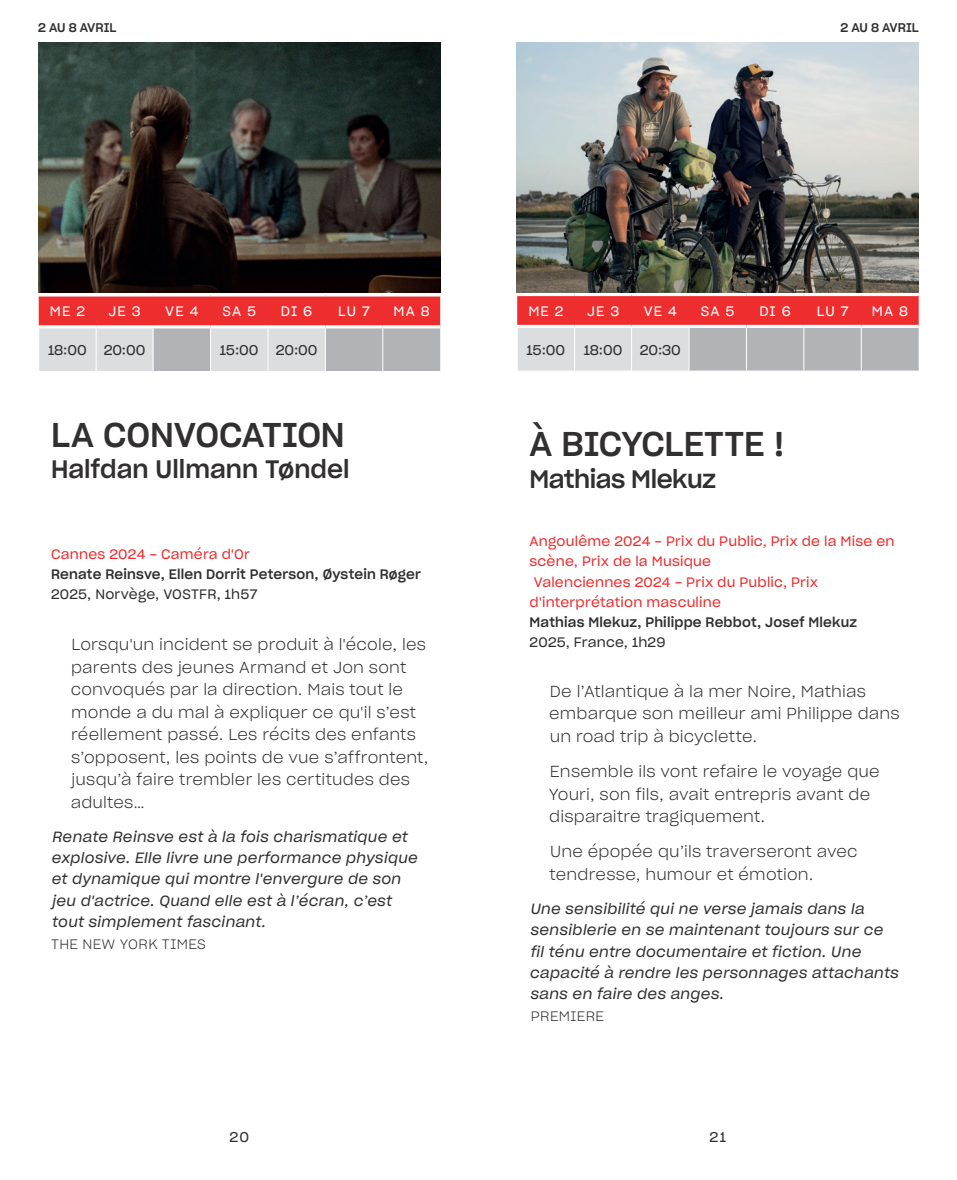
<style>
.page{position:relative;width:957px;height:1180px;background:#fff}
.page>*{position:absolute;margin:0;border:0;box-sizing:border-box;transform-origin:0 0}
._3_-_Titre{font:33.75px "Sharp Grotesk Medium 20";letter-spacing:-.005em;color:#312f30}
._3_-_Titre-2{font:24.75px "Sharp Grotesk Medium 20";color:#312f30}
._3_-_Titre-3{font:24.75px "Sharp Grotesk Medium 20";letter-spacing:-.02em;color:#312f30}
._8_-_Texte{font:15.75px/22.5px "Sharp Grotesk Light 20";letter-spacing:.01em;color:#312f30}
._8_-_Texte-2{font:14.62px/21.4px "Sharp Grotesk Book Italic 20";letter-spacing:.025em;color:#312f30}
.CAL_-_Heure{font:13.95px "Sharp Grotesk Book 20";letter-spacing:-.005em;color:#312f30}
._7_-_Fiche_techn{font:13.5px/20.2px "Sharp Grotesk Book 20";letter-spacing:.015em;color:#ee2d2e}
._7_-_Fiche_techn-2{font:13.5px "Sharp Grotesk Medium 20";letter-spacing:.015em;color:#312f30}
.CAL_-_Semaine___Jour{font:13.5px "Sharp Grotesk Book 20";letter-spacing:.085em;color:#fff}
._7_-_Fiche_techn-3{font:13.5px "Sharp Grotesk Book 20";letter-spacing:.015em;color:#312f30}
._8_-_Texte-3{font:13.5px "Sharp Grotesk Light 20";letter-spacing:.025em;color:#312f30}
._7_-_Fiche_techn-4{font:12.38px "Sharp Grotesk Medium 20";letter-spacing:-.015em;color:#312f30}
</style>
<div class="page">
<img style="left:38px;top:43px;width:402px;height:250px">
<svg style="left:39px;top:297px;width:401px;height:74px;background:#d88c8e"></svg>
<hr style="left:38px;top:325px;width:58px;height:3px;background:#fff">
<hr style="left:96px;top:325px;width:57px;height:3px;background:#fff">
<hr style="left:153px;top:325px;width:57px;height:3px;background:#fff">
<hr style="left:210px;top:325px;width:58px;height:3px;background:#fff">
<hr style="left:268px;top:325px;width:57px;height:3px;background:#fff">
<hr style="left:325px;top:325px;width:58px;height:3px;background:#fff">
<hr style="left:383px;top:325px;width:57px;height:3px;background:#fff">
<hr style="left:96px;top:328px;width:1px;height:43px;background:#fff">
<hr style="left:153px;top:328px;width:1px;height:43px;background:#fff">
<hr style="left:210px;top:328px;width:1px;height:43px;background:#fff">
<hr style="left:267px;top:328px;width:1px;height:43px;background:#fff">
<hr style="left:325px;top:328px;width:1px;height:43px;background:#fff">
<hr style="left:382px;top:328px;width:1px;height:43px;background:#fff">
<svg style="left:39px;top:296px;width:57px;height:1px"></svg>
<svg style="left:96px;top:295px;width:57px;height:2px"></svg>
<svg style="left:153px;top:295px;width:57px;height:2px"></svg>
<svg style="left:210px;top:295px;width:58px;height:2px"></svg>
<svg style="left:268px;top:296px;width:57px;height:1px"></svg>
<svg style="left:325px;top:295px;width:58px;height:2px"></svg>
<svg style="left:383px;top:296px;width:57px;height:1px"></svg>
<img style="left:517px;top:43px;width:401px;height:250px">
<svg style="left:517px;top:296px;width:401px;height:75px;background:#d5888a"></svg>
<hr style="left:517px;top:325px;width:57px;height:3px;background:#fff">
<hr style="left:574px;top:325px;width:57px;height:3px;background:#fff">
<hr style="left:631px;top:325px;width:58px;height:3px;background:#fff">
<hr style="left:689px;top:325px;width:57px;height:3px;background:#fff">
<hr style="left:746px;top:325px;width:58px;height:3px;background:#fff">
<hr style="left:804px;top:325px;width:57px;height:3px;background:#fff">
<hr style="left:861px;top:325px;width:57px;height:3px;background:#fff">
<hr style="left:574px;top:328px;width:1px;height:43px;background:#fff">
<hr style="left:631px;top:328px;width:1px;height:43px;background:#fff">
<hr style="left:688px;top:328px;width:1px;height:43px;background:#fff">
<hr style="left:517px;top:328px;width:1px;height:43px;background:#fff">
<hr style="left:746px;top:328px;width:1px;height:43px;background:#fff">
<hr style="left:803px;top:328px;width:1px;height:43px;background:#fff">
<hr style="left:861px;top:328px;width:1px;height:43px;background:#fff">
<p class="_7_-_Fiche_techn-4" style="left:38px;top:17px;width:80px">2 AU 8 AVRIL</p>
<p class="_7_-_Fiche_techn-4" style="left:840px;top:17px;width:80px">2 AU 8 AVRIL</p>
<p class="CAL_-_Semaine___Jour" style="left:50px;top:301px;width:37px">ME 2</p>
<p class="CAL_-_Semaine___Jour" style="left:108px;top:301px;width:34px">JE 3</p>
<p class="CAL_-_Semaine___Jour" style="left:165px;top:301px;width:35px">VE 4</p>
<p class="CAL_-_Semaine___Jour" style="left:222px;top:301px;width:35px">SA 5</p>
<p class="CAL_-_Semaine___Jour" style="left:281px;top:301px;width:33px">DI 6</p>
<p class="CAL_-_Semaine___Jour" style="left:338px;top:301px;width:33px">LU 7</p>
<p class="CAL_-_Semaine___Jour" style="left:393px;top:301px;width:38px">MA 8</p>
<p class="CAL_-_Heure" style="left:48px;top:339px;width:40px">18:00</p>
<p class="CAL_-_Heure" style="left:104px;top:339px;width:43px">20:00</p>
<p class="CAL_-_Heure" style="left:220px;top:339px;width:40px">15:00</p>
<p class="CAL_-_Heure" style="left:276px;top:339px;width:43px">20:00</p>
<p class="_3_-_Titre" style="left:51px;top:406px;width:295px">LA CONVOCATION</p>
<p class="_3_-_Titre-2" style="left:51px;top:449px;width:300px">Halfdan Ullmann Tøndel</p>
<p class="_7_-_Fiche_techn" style="left:51px;top:543px;width:200px">Cannes 2024 - Caméra d'Or</p>
<p class="_7_-_Fiche_techn-2" style="left:51px;top:563px;width:371px">Renate Reinsve, Ellen Dorrit Peterson, Øystein Røger</p>
<p class="_7_-_Fiche_techn-3" style="left:51px;top:583px;width:208px">2025, Norvège, VOSTFR, 1h57</p>
<p class="_8_-_Texte" style="left:71px;top:632px;width:359px">Lorsqu'un incident se produit à l'école, les parents des jeunes Armand et Jon sont convoqués par la direction. Mais tout le monde a du mal à expliquer ce qu'il s’est réellement passé. Les récits des enfants s’opposent, les points de vue s’affrontent, jusqu’à faire trembler les certitudes des adultes…</p>
<p class="_8_-_Texte-2" style="left:52px;top:825px;width:368px">Renate Reinsve est à la fois charismatique et explosive. Elle livre une performance physique et dynamique qui montre l'envergure de son jeu d'actrice. Quand elle est à l’écran, c’est tout simplement fascinant.</p>
<p class="_8_-_Texte-3" style="left:51px;top:933px;width:156px">THE NEW YORK TIMES</p>
<p class="CAL_-_Semaine___Jour" style="left:528px;top:300px;width:37px">ME 2</p>
<p class="CAL_-_Semaine___Jour" style="left:587px;top:300px;width:34px">JE 3</p>
<p class="CAL_-_Semaine___Jour" style="left:644px;top:300px;width:35px">VE 4</p>
<p class="CAL_-_Semaine___Jour" style="left:701px;top:300px;width:35px">SA 5</p>
<p class="CAL_-_Semaine___Jour" style="left:759px;top:300px;width:33px">DI 6</p>
<p class="CAL_-_Semaine___Jour" style="left:816px;top:300px;width:33px">LU 7</p>
<p class="CAL_-_Semaine___Jour" style="left:872px;top:300px;width:38px">MA 8</p>
<p class="CAL_-_Heure" style="left:526px;top:339px;width:40px">15:00</p>
<p class="CAL_-_Heure" style="left:584px;top:339px;width:40px">18:00</p>
<p class="CAL_-_Heure" style="left:640px;top:339px;width:43px">20:30</p>
<p class="_3_-_Titre" style="left:529px;top:416px;width:257px">À BICYCLETTE !</p>
<p class="_3_-_Titre-3" style="left:529px;top:458px;width:188px">Mathias Mlekuz</p>
<p class="_7_-_Fiche_techn" style="left:529px;top:530px;width:367px">Angoulême 2024 - Prix du Public, Prix de la Mise en scène, Prix de la Musique</p>
<p class="_7_-_Fiche_techn" style="left:529px;top:571px;width:290px;text-indent:4px">Valenciennes 2024 - Prix du Public, Prix d'interprétation masculine</p>
<p class="_7_-_Fiche_techn-2" style="left:529px;top:611px;width:329px">Mathias Mlekuz, Philippe Rebbot, Josef Mlekuz</p>
<p class="_7_-_Fiche_techn-3" style="left:529px;top:632px;width:138px">2025, France, 1h29</p>
<p class="_8_-_Texte" style="left:549px;top:679px;width:352px">De l’Atlantique à la mer Noire, Mathias embarque son meilleur ami Philippe dans un road trip à bicyclette.</p>
<p class="_8_-_Texte" style="left:549px;top:759px;width:332px">Ensemble ils vont refaire le voyage que<br>Youri, son fils, avait entrepris avant de disparaitre tragiquement.</p>
<p class="_8_-_Texte" style="left:549px;top:840px;width:309px">Une épopée qu’ils traverseront avec tendresse, humour et émotion.</p>
<p class="_8_-_Texte-2" style="left:530px;top:897px;width:370px">Une sensibilité qui ne verse jamais dans la sensiblerie en se maintenant toujours sur ce fil ténu entre documentaire et fiction. Une capacité à rendre les personnages attachants sans en faire des anges.</p>
<p class="_8_-_Texte-3" style="left:531px;top:1006px;width:74px">PREMIERE</p>
<p class="CAL_-_Heure" style="left:229px;top:1125px;width:21px">20</p>
<p class="CAL_-_Heure" style="left:709px;top:1125px;width:18px">21</p>
</div>
